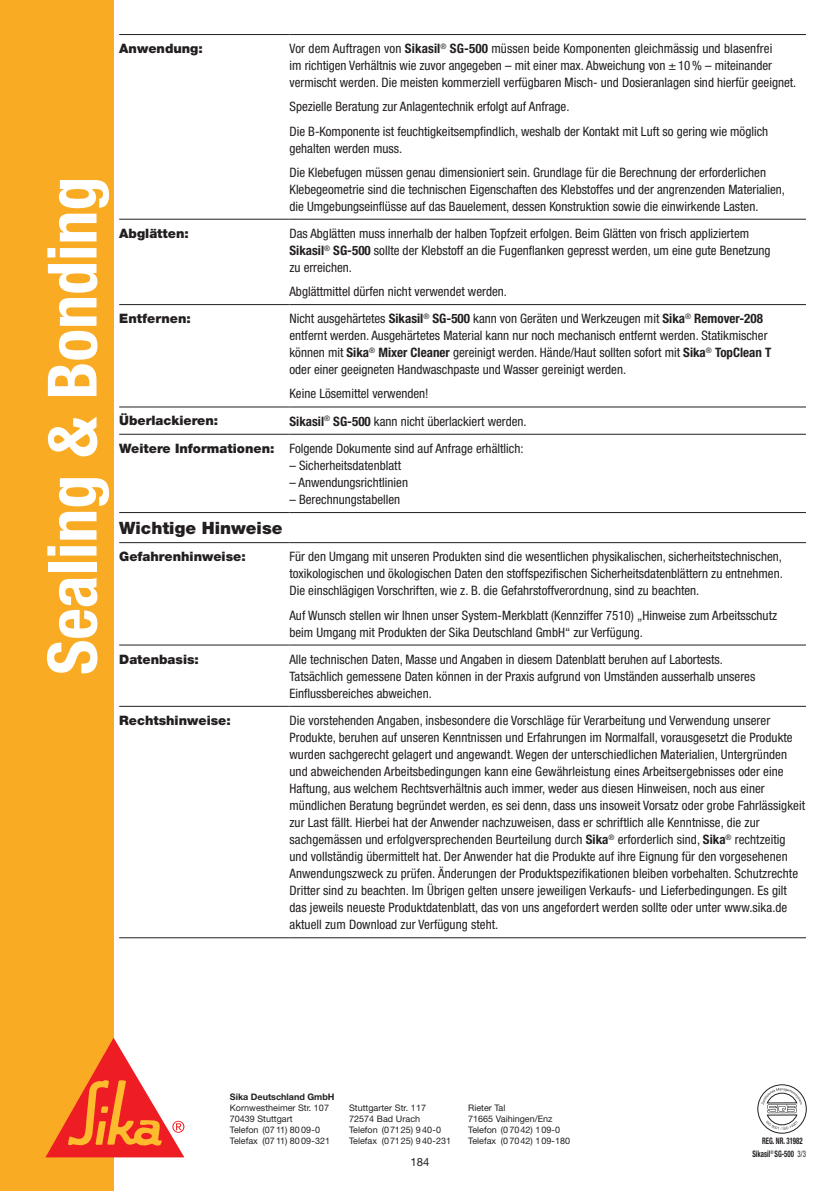
<style>
.page{position:relative;width:840px;height:1191px;background:#fff}
.page>*{position:absolute;margin:0;border:0;box-sizing:border-box;transform-origin:0 0}
.t1{font:700 condensed 68px "Helvetica Neue";color:#fff}
.t2{font:900 17px "Helvetica Neue";color:#231f20}
.t3{font:condensed 13px/17px "Helvetica Neue";color:#231f20}
.t4{font:900 13px "Helvetica Neue";color:#231f20}
.t5{font:11.4px "Helvetica Neue";color:#231f20}
.t6{font:9px/11px "Helvetica Neue";color:#231f20}
.t7{font:700 condensed 9px "Helvetica Neue";color:#231f20;scale:.75 1}
.t8{font:700 9px "Helvetica Neue";color:#231f20}
.s1{font-weight:700}
.s2{font-weight:900;font-stretch:normal}
.s3{font-weight:400}
</style>
<div class="page">
<div style="left:0;top:0;width:113px;height:1191px;background:#faab24"></div>
<svg style="left:45px;top:1037px;width:139px;height:120px"></svg>
<svg style="left:757px;top:1084px;width:49px;height:49px"></svg>
<hr style="left:119px;top:34px;width:170px;height:1px;background:#231f20">
<hr style="left:289px;top:34px;width:516px;height:1px;background:#231f20">
<hr style="left:119px;top:219px;width:170px;height:1px;background:#231f20">
<hr style="left:289px;top:219px;width:516px;height:1px;background:#231f20">
<hr style="left:119px;top:304px;width:170px;height:1px;background:#231f20">
<hr style="left:289px;top:304px;width:516px;height:1px;background:#231f20">
<hr style="left:119px;top:406px;width:170px;height:1px;background:#231f20">
<hr style="left:289px;top:406px;width:516px;height:1px;background:#231f20">
<hr style="left:119px;top:434px;width:170px;height:1px;background:#231f20">
<hr style="left:289px;top:434px;width:516px;height:1px;background:#231f20">
<hr style="left:119px;top:512px;width:170px;height:1px;background:#231f20">
<hr style="left:289px;top:512px;width:516px;height:1px;background:#231f20">
<hr style="left:119px;top:542px;width:170px;height:1px;background:#231f20">
<hr style="left:289px;top:542px;width:516px;height:1px;background:#231f20">
<hr style="left:119px;top:644px;width:170px;height:1px;background:#231f20">
<hr style="left:289px;top:644px;width:516px;height:1px;background:#231f20">
<hr style="left:119px;top:706px;width:170px;height:1px;background:#231f20">
<hr style="left:289px;top:706px;width:516px;height:1px;background:#231f20">
<hr style="left:119px;top:937px;width:170px;height:1px;background:#231f20">
<hr style="left:289px;top:937px;width:516px;height:1px;background:#231f20">
<h1 class="t1" style="left:31px;top:675px;width:500px;rotate:-90deg">Sealing &amp; Bonding</h1>
<p class="t4" style="left:119px;top:41px;width:85px">Anwendung:</p>
<p class="t3" style="left:289px;top:40px;width:508px">Vor dem Auftragen von <span class="s1">Sikasil</span><sup>®</sup> <span class="s1">SG-500</span> müssen beide Komponenten gleichmässig und blasenfrei<br>im richtigen Verhältnis wie zuvor angegeben – mit einer max. Abweichung von ±10% – miteinander vermischt werden. Die meisten kommerziell verfügbaren Misch- und Dosieranlagen sind hierfür geeignet.</p>
<p class="t3" style="left:289px;top:95px;width:480px;line-height:24px">Spezielle Beratung zur Anlagentechnik erfolgt auf Anfrage.<br>Die B-Komponente ist feuchtigkeitsempfindlich, weshalb der Kontakt mit Luft so gering wie möglich</p>
<p class="t3" style="left:289px;top:136px;width:478px;line-height:24px">gehalten werden muss.<br>Die Klebefugen müssen genau dimensioniert sein. Grundlage für die Berechnung der erforderlichen</p>
<p class="t3" style="left:289px;top:180px;width:497px">Klebegeometrie sind die technischen Eigenschaften des Klebstoffes und der angrenzenden Materialien, die Umgebungseinflüsse auf das Bauelement, dessen Konstruktion sowie die einwirkende Lasten.</p>
<p class="t4" style="left:119px;top:225px;width:71px">Abglätten:</p>
<p class="t3" style="left:289px;top:225px;width:482px">Das Abglätten muss innerhalb der halben Topfzeit erfolgen. Beim Glätten von frisch appliziertem<br><span class="s1">Sikasil</span><sup>®</sup> <span class="s1">SG-500</span> sollte der Klebstoff an die Fugenflanken gepresst werden, um eine gute Benetzung zu erreichen.</p>
<p class="t3" style="left:289px;top:283px;width:219px">Abglättmittel dürfen nicht verwendet werden.</p>
<p class="t4" style="left:119px;top:311px;width:73px">Entfernen:</p>
<p class="t3" style="left:289px;top:310px;width:483px">Nicht ausgehärtetes <span class="s1">Sikasil</span><sup>®</sup> <span class="s1">SG-500</span> kann von Geräten und Werkzeugen mit <span class="s1">Sika</span><sup>®</sup> <span class="s1">Remover-208 </span>entfernt werden. Ausgehärtetes Material kann nur noch mechanisch entfernt werden. Statikmischer können mit <span class="s1">Sika</span><sup>®</sup> <span class="s1">Mixer Cleaner</span> gereinigt werden. Hände/Haut sollten sofort mit <span class="s1">Sika</span><sup>®</sup> <span class="s1">TopClean T </span>oder einer geeigneten Handwaschpaste und Wasser gereinigt werden.</p>
<p class="t3" style="left:289px;top:385px;width:141px">Keine Lösemittel verwenden!</p>
<p class="t4" style="left:119px;top:413px;width:100px">Überlackieren:</p>
<p class="t3" style="left:119px;top:407px;width:409px;line-height:27.2px;text-align:right"><span class="s1">Sikasil</span><sup>®</sup> <span class="s1">SG-500</span> kann nicht überlackiert werden.<br><span class="s2">Weitere Informationen:</span> Folgende Dokumente sind auf Anfrage erhältlich:</p>
<p class="t3" style="left:289px;top:457px;width:113px">– Sicherheitsdatenblatt</p>
<p class="t3" style="left:289px;top:474px;width:120px">– Anwendungsrichtlinien</p>
<p class="t3" style="left:289px;top:491px;width:112px">– Berechnungstabellen</p>
<h2 class="t2" style="left:119px;top:518px;width:165px">Wichtige Hinweise</h2>
<p class="t4" style="left:119px;top:549px;width:128px">Gefahrenhinweise:</p>
<p class="t3" style="left:289px;top:548px;width:494px;text-align:justify">Für den Umgang mit unseren Produkten sind die wesentlichen physikalischen, sicherheitstechnischen, toxikologischen und ökologischen Daten den stoffspezifischen Sicherheitsdatenblättern zu entnehmen.<br>Die einschlägigen Vorschriften, wie z. B. die Gefahrstoffverordnung, sind zu beachten.</p>
<p class="t3" style="left:289px;top:606px;width:489px">Auf Wunsch stellen wir Ihnen unser System-Merkblatt (Kennziffer 7510) „Hinweise zum Arbeitsschutz beim Umgang mit Produkten der Sika Deutschland GmbH“ zur Verfügung.</p>
<p class="t4" style="left:119px;top:651px;width:81px">Datenbasis:</p>
<p class="t3" style="left:289px;top:650px;width:467px">Alle technischen Daten, Masse und Angaben in diesem Datenblatt beruhen auf Labortests.<br>Tatsächlich gemessene Daten können in der Praxis aufgrund von Umständen ausserhalb unseres<br>Einflussbereiches abweichen.</p>
<p class="t4" style="left:119px;top:712px;width:113px">Rechtshinweise:</p>
<p class="t3" style="left:289px;top:712px;width:517px">Die vorstehenden Angaben, insbesondere die Vorschläge für Verarbeitung und Verwendung unserer Produkte, beruhen auf unseren Kenntnissen und Erfahrungen im Normalfall, vorausgesetzt die Produkte wurden sachgerecht gelagert und angewandt. Wegen der unterschiedlichen Materialien, Untergründen und abweichenden Arbeitsbedingungen kann eine Gewährleistung eines Arbeitsergebnisses oder eine Haftung, aus welchem Rechtsverhältnis auch immer, weder aus diesen Hinweisen, noch aus einer mündlichen Beratung begründet werden, es sei denn, dass uns insoweit Vorsatz oder grobe Fahrlässigkeit zur Last fällt. Hierbei hat der Anwender nachzuweisen, dass er schriftlich alle Kenntnisse, die zur sachgemässen und erfolgversprechenden Beurteilung durch <span class="s1">Sika</span><sup>®</sup> erforderlich sind, <span class="s1">Sika</span><sup>®</sup> rechtzeitig und vollständig übermittelt hat. Der Anwender hat die Produkte auf ihre Eignung für den vorgesehenen Anwendungszweck zu prüfen. Änderungen der Produktspezifikationen bleiben vorbehalten. Schutzrechte Dritter sind zu beachten. Im Übrigen gelten unsere jeweiligen Verkaufs- und Lieferbedingungen. Es gilt das jeweils neueste Produktdatenblatt, das von uns angefordert werden sollte oder unter www.sika.de aktuell zum Download zur Verfügung steht.</p>
<p class="t8" style="left:230px;top:1091px;width:106px">Sika Deutschland GmbH</p>
<p class="t6" style="left:230px;top:1102px;width:102px">Kornwestheimer Str. 107<br>70439 Stuttgart<br>Telefon (0711) 8009-0<br>Telefax (0711) 8009-321</p>
<p class="t6" style="left:349px;top:1102px;width:103px">Stuttgarter Str. 117<br>72574 Bad Urach<br>Telefon (07125) 940-0<br>Telefax (07125) 940-231</p>
<p class="t5" style="left:410px;top:1155px;width:20px">184</p>
<p class="t6" style="left:468px;top:1102px;width:103px">Rieter Tal<br>71665 Vaihingen/Enz<br>Telefon (07042) 109-0<br>Telefax (07042) 109-180</p>
<p class="t7" style="left:761px;top:1135px;width:56px">REG. NR. 31982</p>
<p class="t7" style="left:752px;top:1148px;width:73px">Sikasil<sup>®</sup> SG-500 <span class="s3">3/3</span></p>
</div>
